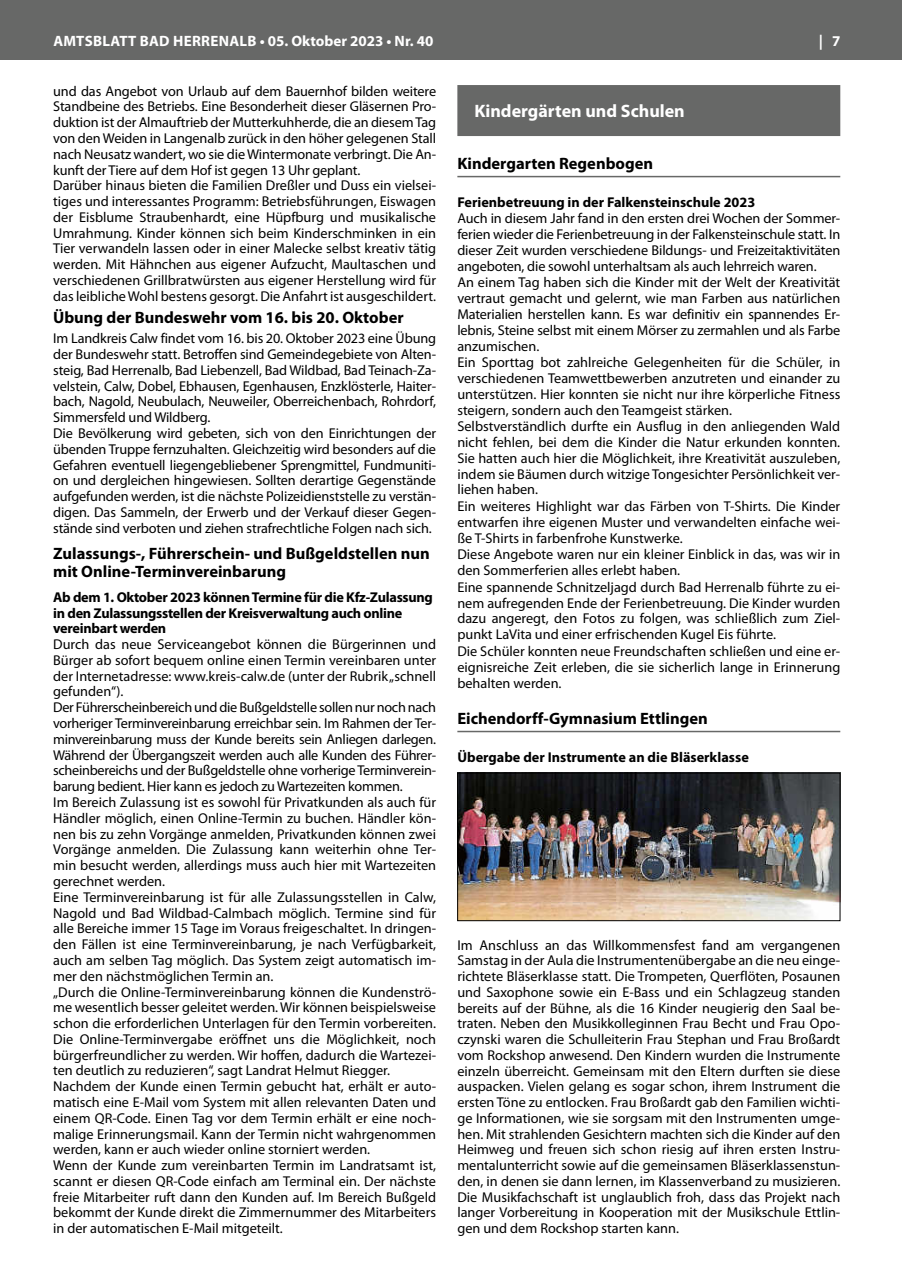
<style>
.page{position:relative;width:902px;height:1280px;background:#fff}
.page>*{position:absolute;margin:0;border:0;box-sizing:border-box;transform-origin:0 0}
.t1{font:700 18px "Myriad Pro";color:#fff}
.t2{font:700 16.5px/18px "Myriad Pro";color:#000}
.t3{font:700 15px "Myriad Pro";letter-spacing:.015em;color:#fff}
.t4{font:14.25px/15.8px "Myriad Pro";color:#000}
.t5{font:700 14.25px/15.8px "Myriad Pro";letter-spacing:-.02em;color:#000}
.t6{font:700 14.25px "Myriad Pro";color:#000}
</style>
<div class="page">
<div style="left:0;top:0;width:901px;height:60px;background:#676867"></div>
<div style="left:457px;top:85px;width:383px;height:51px;background:#676867"></div>
<hr style="left:457px;top:176px;width:383px;height:1px;background:#676867">
<hr style="left:457px;top:731px;width:383px;height:1px;background:#676867">
<img style="left:459px;top:775px;width:379px;height:144px">
<div style="left:457px;top:773px;width:383px;height:148px;border:1px solid #000"></div>
<p class="t3" style="left:53px;top:31px;width:381px">AMTSBLATT BAD HERRENALB • 05. Oktober 2023 • Nr. 40</p>
<p class="t3" style="left:818px;top:31px;width:23px">| 7</p>
<p class="t4" style="left:53px;top:83px;width:384px">und das Angebot von Urlaub auf dem Bauernhof bilden weitere Standbeine des Betriebs. Eine Besonderheit dieser Gläsernen Pro&shy;duktion ist der Almauftrieb der Mutterkuhherde, die an diesem Tag von den Weiden in Langenalb zurück in den höher gelegenen Stall nach Neusatz wandert, wo sie die Wintermonate verbringt. Die An&shy;kunft der Tiere auf dem Hof ist gegen 13 Uhr geplant.<br>Darüber hinaus bieten die Familien Dreßler und Duss ein vielsei&shy;tiges und interessantes Programm: Betriebsführungen, Eiswagen der Eisblume Straubenhardt, eine Hüpfburg und musikalische Umrahmung. Kinder können sich beim Kinderschminken in ein Tier verwandeln lassen oder in einer Malecke selbst kreativ tätig werden. Mit Hähnchen aus eigener Aufzucht, Maultaschen und verschiedenen Grillbratwürsten aus eigener Herstellung wird für das leibliche Wohl bestens gesorgt. Die Anfahrt ist ausgeschildert.</p>
<p class="t2" style="left:53px;top:308px;width:352px">Übung der Bundeswehr vom 16. bis 20. Oktober</p>
<p class="t4" style="left:53px;top:330px;width:384px">Im Landkreis Calw findet vom 16. bis 20. Oktober 2023 eine Übung der Bundeswehr statt. Betroffen sind Gemeindegebiete von Alten&shy;steig, Bad Herrenalb, Bad Liebenzell, Bad Wildbad, Bad Teinach-Za&shy;velstein, Calw, Dobel, Ebhausen, Egenhausen, Enzklösterle, Haiter&shy;bach, Nagold, Neubulach, Neuweiler, Oberreichenbach, Rohrdorf, Simmersfeld und Wildberg.<br>Die Bevölkerung wird gebeten, sich von den Einrichtungen der übenden Truppe fernzuhalten. Gleichzeitig wird besonders auf die Gefahren eventuell liegengebliebener Sprengmittel, Fundmuniti&shy;on und dergleichen hingewiesen. Sollten derartige Gegenstände aufgefunden werden, ist die nächste Polizeidienststelle zu verstän&shy;digen. Das Sammeln, der Erwerb und der Verkauf dieser Gegen&shy;stände sind verboten und ziehen strafrechtliche Folgen nach sich.</p>
<p class="t2" style="left:53px;top:544px;width:378px">Zulassungs-, Führerschein- und Bußgeldstellen nun mit Online-Terminvereinbarung</p>
<p class="t5" style="left:53px;top:589px;width:381px">Ab dem 1. Oktober 2023 können Termine für die Kfz-Zulassung in den Zulassungsstellen der Kreisverwaltung auch online vereinbart werden</p>
<p class="t4" style="left:53px;top:636px;width:384px">Durch das neue Serviceangebot können die Bürgerinnen und Bürger ab sofort bequem online einen Termin vereinbaren unter der Internetadresse: www.kreis-calw.de (unter der Rubrik „schnell gefunden“).<br>Der Führerscheinbereich und die Bußgeldstelle sollen nur noch nach vorheriger Terminvereinbarung erreichbar sein. Im Rahmen der Ter&shy;minvereinbarung muss der Kunde bereits sein Anliegen darlegen.<br>Während der Übergangszeit werden auch alle Kunden des Führer&shy;scheinbereichs und der Bußgeldstelle ohne vorherige Terminverein&shy;barung bedient. Hier kann es jedoch zu Wartezeiten kommen.<br>Im Bereich Zulassung ist es sowohl für Privatkunden als auch für Händler möglich, einen Online-Termin zu buchen. Händler kön&shy;nen bis zu zehn Vorgänge anmelden, Privatkunden können zwei Vorgänge anmelden. Die Zulassung kann weiterhin ohne Ter&shy;min besucht werden, allerdings muss auch hier mit Wartezeiten gerechnet werden.<br>Eine Terminvereinbarung ist für alle Zulassungsstellen in Calw, Nagold und Bad Wildbad-Calmbach möglich. Termine sind für alle Bereiche immer 15 Tage im Voraus freigeschaltet. In dringen&shy;den Fällen ist eine Terminvereinbarung, je nach Verfügbarkeit, auch am selben Tag möglich. Das System zeigt automatisch im&shy;mer den nächstmöglichen Termin an.<br>„Durch die Online-Terminvereinbarung können die Kundenströ&shy;me wesentlich besser geleitet werden. Wir können beispielsweise schon die erforderlichen Unterlagen für den Termin vorbereiten.<br>Die Online-Terminvergabe eröffnet uns die Möglichkeit, noch bürgerfreundlicher zu werden. Wir hoffen, dadurch die Wartezei&shy;ten deutlich zu reduzieren“, sagt Landrat Helmut Riegger.<br>Nachdem der Kunde einen Termin gebucht hat, erhält er auto&shy;matisch eine E-Mail vom System mit allen relevanten Daten und einem QR-Code. Einen Tag vor dem Termin erhält er eine noch&shy;malige Erinnerungsmail. Kann der Termin nicht wahrgenommen werden, kann er auch wieder online storniert werden.<br>Wenn der Kunde zum vereinbarten Termin im Landratsamt ist, scannt er diesen QR-Code einfach am Terminal ein. Der nächste freie Mitarbeiter ruft dann den Kunden auf. Im Bereich Bußgeld bekommt der Kunde direkt die Zimmernummer des Mitarbeiters in der automatischen E-Mail mitgeteilt.</p>
<p class="t1" style="left:474px;top:99px;width:212px">Kindergärten und Schulen</p>
<p class="t2" style="left:457px;top:153px;width:197px">Kindergarten Regenbogen</p>
<p class="t6" style="left:457px;top:193px;width:299px">Ferienbetreuung in der Falkensteinschule 2023</p>
<p class="t4" style="left:457px;top:210px;width:384px">Auch in diesem Jahr fand in den ersten drei Wochen der Sommer&shy;ferien wieder die Ferienbetreuung in der Falkensteinschule statt. In dieser Zeit wurden verschiedene Bildungs- und Freizeitaktivitäten angeboten, die sowohl unterhaltsam als auch lehrreich waren.<br>An einem Tag haben sich die Kinder mit der Welt der Kreativität vertraut gemacht und gelernt, wie man Farben aus natürlichen Materialien herstellen kann. Es war definitiv ein spannendes Er&shy;lebnis, Steine selbst mit einem Mörser zu zermahlen und als Farbe anzumischen.<br>Ein Sporttag bot zahlreiche Gelegenheiten für die Schüler, in verschiedenen Teamwettbewerben anzutreten und einander zu unterstützen. Hier konnten sie nicht nur ihre körperliche Fitness steigern, sondern auch den Teamgeist stärken.<br>Selbstverständlich durfte ein Ausflug in den anliegenden Wald nicht fehlen, bei dem die Kinder die Natur erkunden konnten.<br>Sie hatten auch hier die Möglichkeit, ihre Kreativität auszuleben, indem sie Bäumen durch witzige Tongesichter Persönlichkeit ver&shy;liehen haben.<br>Ein weiteres Highlight war das Färben von T-Shirts. Die Kinder entwarfen ihre eigenen Muster und verwandelten einfache wei&shy;ße T-Shirts in farbenfrohe Kunstwerke.<br>Diese Angebote waren nur ein kleiner Einblick in das, was wir in den Sommerferien alles erlebt haben.<br>Eine spannende Schnitzeljagd durch Bad Herrenalb führte zu ei&shy;nem aufregenden Ende der Ferienbetreuung. Die Kinder wurden dazu angeregt, den Fotos zu folgen, was schließlich zum Ziel&shy;punkt LaVita und einer erfrischenden Kugel Eis führte.<br>Die Schüler konnten neue Freundschaften schließen und eine er&shy;eignisreiche Zeit erleben, die sie sicherlich lange in Erinnerung behalten werden.</p>
<p class="t2" style="left:457px;top:708px;width:252px">Eichendorff-Gymnasium Ettlingen</p>
<p class="t6" style="left:457px;top:747px;width:293px">Übergabe der Instrumente an die Bläserklasse</p>
<p class="t4" style="left:457px;top:937px;width:384px;text-align:justify">Im Anschluss an das Willkommensfest fand am vergangenen Samstag in der Aula die Instrumentenübergabe an die neu einge&shy;richtete Bläserklasse statt. Die Trompeten, Querflöten, Posaunen und Saxophone sowie ein E-Bass und ein Schlagzeug standen bereits auf der Bühne, als die 16 Kinder neugierig den Saal be&shy;traten. Neben den Musikkolleginnen Frau Becht und Frau Opo&shy;czynski waren die Schulleiterin Frau Stephan und Frau Broßardt vom Rockshop anwesend. Den Kindern wurden die Instrumente einzeln überreicht. Gemeinsam mit den Eltern durften sie diese auspacken. Vielen gelang es sogar schon, ihrem Instrument die ersten Töne zu entlocken. Frau Broßardt gab den Familien wichti&shy;ge Informationen, wie sie sorgsam mit den Instrumenten umge&shy;hen. Mit strahlenden Gesichtern machten sich die Kinder auf den Heimweg und freuen sich schon riesig auf ihren ersten Instru&shy;mentalunterricht sowie auf die gemeinsamen Bläserklassenstun&shy;den, in denen sie dann lernen, im Klassenverband zu musizieren.<br>Die Musikfachschaft ist unglaublich froh, dass das Projekt nach langer Vorbereitung in Kooperation mit der Musikschule Ettlin&shy;gen und dem Rockshop starten kann.</p>
</div>
